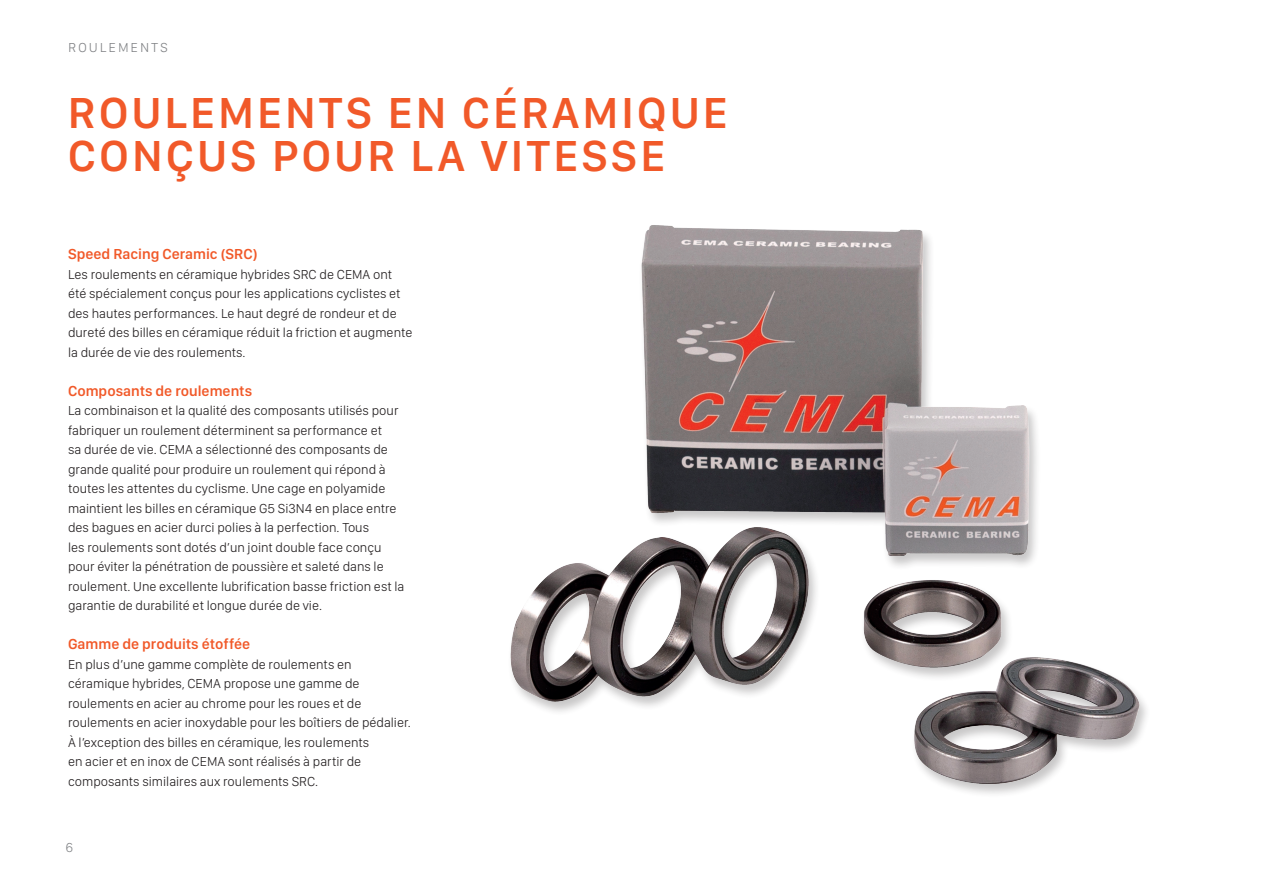
<style>
.page{position:relative;width:1263px;height:893px;background:#fff}
.page>*{position:absolute;margin:0;border:0;box-sizing:border-box;transform-origin:0 0}
.t1{font:600 45px/43.5px "San Francisco Text";letter-spacing:.05em;color:#f15929}
.t2{font:600 15px "San Francisco Display";color:#f15929}
.t3{font:300 13.5px/19.5px "San Francisco Display";color:#231f20}
.t4{font:300 13.5px "San Francisco Text";letter-spacing:.14em;color:#808285}
</style>
<div class="page">
<img style="left:510px;top:225px;width:637px;height:569px">
<p class="t4" style="left:68px;top:39px;width:102px">ROULEMENTS</p>
<h1 class="t1" style="left:68px;top:95px;width:662px">ROULEMENTS EN CÉRAMIQUE<br>CONÇUS POUR LA VITESSE</h1>
<p class="t2" style="left:68px;top:245px;width:191px">Speed Racing Ceramic (SRC)</p>
<p class="t3" style="left:68px;top:266px;width:346px">Les roulements en céramique hybrides SRC de CEMA ont été spécialement conçus pour les applications cyclistes et des hautes performances. Le haut degré de rondeur et de dureté des billes en céramique réduit la friction et augmente la durée de vie des roulements.</p>
<p class="t2" style="left:68px;top:382px;width:186px">Composants de roulements</p>
<p class="t3" style="left:68px;top:402px;width:338px">La combinaison et la qualité des composants utilisés pour fabriquer un roulement déterminent sa performance et<br>sa durée de vie. CEMA a sélectionné des composants de grande qualité pour produire un roulement qui répond à toutes les attentes du cyclisme. Une cage en polyamide maintient les billes en céramique G5 Si3N4 en place entre des bagues en acier durci polies à la perfection. Tous<br>les roulements sont dotés d’un joint double face conçu pour éviter la pénétration de poussière et saleté dans le roulement. Une excellente lubrification basse friction est la garantie de durabilité et longue durée de vie.</p>
<p class="t2" style="left:68px;top:635px;width:184px">Gamme de produits étoffée</p>
<p class="t3" style="left:68px;top:656px;width:344px">En plus d’une gamme complète de roulements en céramique hybrides, CEMA propose une gamme de roulements en acier au chrome pour les roues et de roulements en acier inoxydable pour les boîtiers de pédalier.<br>À l’exception des billes en céramique, les roulements<br>en acier et en inox de CEMA sont réalisés à partir de composants similaires aux roulements SRC.</p>
<p class="t4" style="left:65px;top:839px;width:9px">6</p>
</div>
